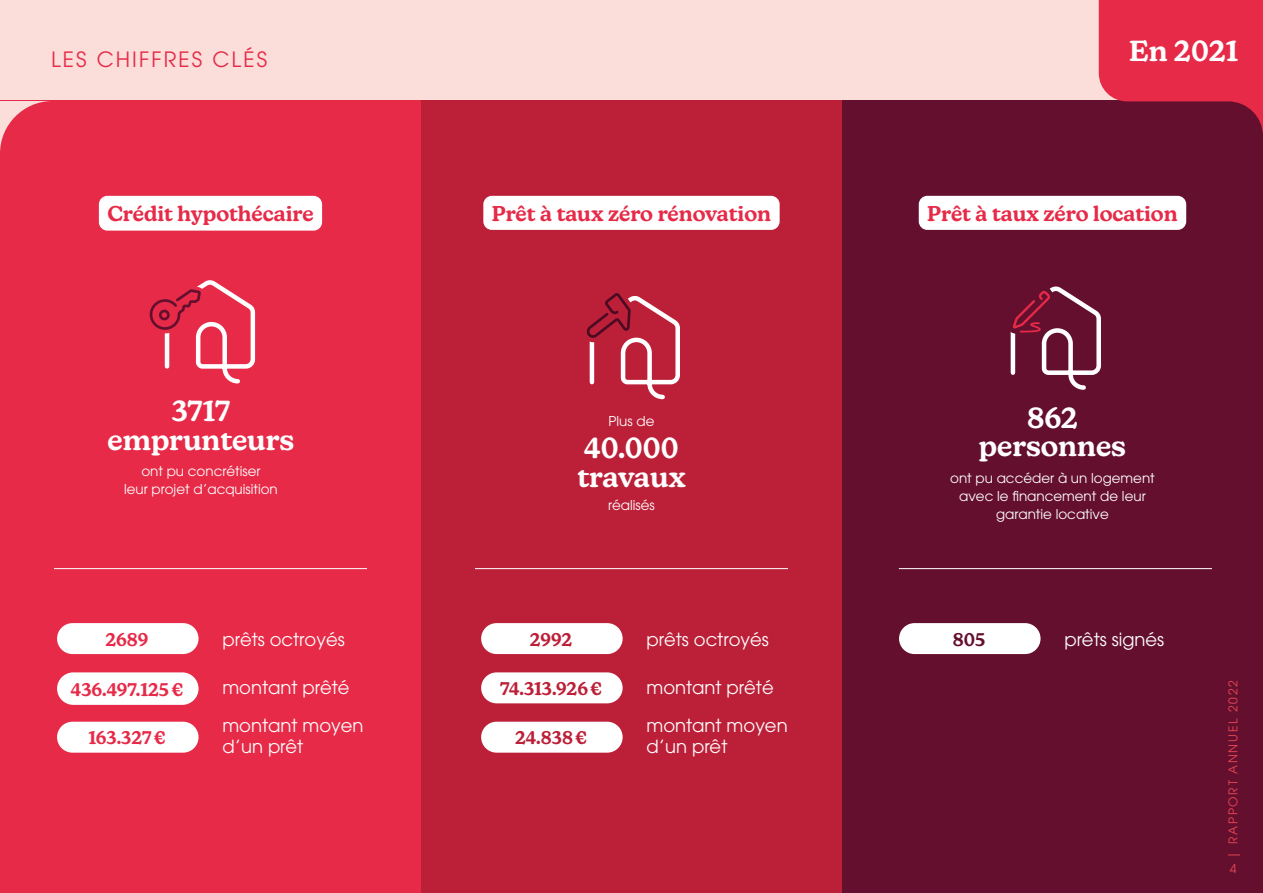
<style>
.page{position:relative;width:1263px;height:893px;background:#fff}
.page>*{position:absolute;margin:0;border:0;box-sizing:border-box;transform-origin:0 0}
.t1{font:600 28.5px/28.5px "New Kansas";color:#fff;text-align:center}
.t2{font:600 21px "New Kansas";color:#e62a48}
.t3{font:21px "ITC Avant Garde Pro";letter-spacing:.1em;color:#e62a48}
.t4{font:18px/37.3px "ITC Avant Garde Pro";color:#fff}
.t5{font:600 18px "New Kansas";color:#e62a48}
.t6{font:600 18px "New Kansas";color:#bc2038}
.t7{font:600 18px "New Kansas";color:#650f2f}
.t8{font:13.5px/18px "ITC Avant Garde Pro";color:#fff;text-align:center}
.t9{font:12px "ITC Avant Garde Pro";letter-spacing:.14em;color:#e94756}
</style>
<div class="page">
<div style="left:0;top:0;width:1263px;height:122px;background:#fbddd9"></div>
<div style="left:0;top:101px;width:421px;height:792px;background:#e62a48"></div>
<div style="left:421px;top:101px;width:421px;height:792px;background:#bc2038"></div>
<div style="left:842px;top:101px;width:421px;height:792px;background:#650f2f"></div>
<svg style="left:149px;top:280px;width:107px;height:104px"></svg>
<div style="left:159px;top:310px;width:11px;height:10px;border:3px solid #650f2f;border-radius:50%"></div>
<svg style="left:586px;top:293px;width:94px;height:107px"></svg>
<svg style="left:1099px;top:0;width:164px;height:134px"></svg>
<svg style="left:1010px;top:286px;width:91px;height:104px"></svg>
<svg style="left:0;top:101px;width:50px;height:50px"></svg>
<div style="left:57px;top:623px;width:142px;height:31px;background:#fff;border-radius:15px"></div>
<div style="left:57px;top:672px;width:142px;height:33px;background:#fff;border-radius:16px"></div>
<div style="left:57px;top:722px;width:142px;height:31px;background:#fff;border-radius:15px"></div>
<div style="left:481px;top:623px;width:142px;height:31px;background:#fff;border-radius:15px"></div>
<div style="left:481px;top:672px;width:142px;height:31px;background:#fff;border-radius:15px"></div>
<div style="left:481px;top:722px;width:142px;height:31px;background:#fff;border-radius:15px"></div>
<div style="left:899px;top:623px;width:141px;height:31px;background:#fff;border-radius:15px"></div>
<div style="left:99px;top:196px;width:223px;height:35px;background:#fff;border-radius:9px"></div>
<div style="left:483px;top:196px;width:297px;height:34px;background:#fff;border-radius:9px"></div>
<div style="left:919px;top:196px;width:267px;height:34px;background:#fff;border-radius:9px"></div>
<hr style="left:54px;top:568px;width:313px;height:1px;background:#fff">
<hr style="left:475px;top:568px;width:313px;height:1px;background:#fff">
<hr style="left:899px;top:568px;width:313px;height:1px;background:#fff">
<h2 class="t3" style="left:51px;top:46px;width:218px">LES CHIFFRES CLÉS</h2>
<h1 class="t1" style="left:1129px;top:37px;width:111px">En 2021</h1>
<h2 class="t2" style="left:107px;top:201px;width:208px">Crédit hypothécaire</h2>
<h2 class="t2" style="left:492px;top:201px;width:281px">Prêt à taux zéro rénovation</h2>
<h2 class="t2" style="left:927px;top:201px;width:252px">Prêt à taux zéro location</h2>
<h1 class="t1" style="left:108px;top:397px;width:188px">3717 emprunteurs</h1>
<p class="t8" style="left:124px;top:462px;width:155px">ont pu concrétiser<br>leur projet d’acquisition</p>
<h3 class="t5" style="left:106px;top:628px;width:45px">2689</h3>
<h3 class="t4" style="left:222px;top:620px;width:124px">prêts octroyés</h3>
<h3 class="t5" style="left:71px;top:679px;width:114px">436.497.125€</h3>
<h3 class="t5" style="left:88px;top:727px;width:79px">163.327€</h3>
<h3 class="t4" style="left:222px;top:669px;width:143px">montant prêté montant moyen</h3>
<h3 class="t4" style="left:222px;top:727px;width:82px">d’un prêt</h3>
<p class="t8" style="left:608px;top:412px;width:47px">Plus de</p>
<h1 class="t1" style="left:577px;top:434px;width:110px;text-align:left">40.000 travaux</h1>
<p class="t8" style="left:608px;top:496px;width:48px">réalisés</p>
<h3 class="t6" style="left:530px;top:628px;width:44px">2992</h3>
<h3 class="t4" style="left:646px;top:620px;width:124px">prêts octroyés</h3>
<h3 class="t6" style="left:500px;top:678px;width:103px">74.313.926€</h3>
<h3 class="t6" style="left:515px;top:727px;width:74px">24.838€</h3>
<h3 class="t4" style="left:646px;top:669px;width:143px">montant prêté montant moyen</h3>
<h3 class="t4" style="left:646px;top:727px;width:82px">d’un prêt</h3>
<h1 class="t1" style="left:979px;top:403px;width:149px">862 personnes</h1>
<p class="t8" style="left:950px;top:469px;width:206px">ont pu accéder à un logement avec le financement de leur garantie locative</p>
<h3 class="t7" style="left:953px;top:628px;width:34px">805</h3>
<h3 class="t4" style="left:1064px;top:620px;width:101px">prêts signés</h3>
<p class="t9" style="left:1225px;top:859px;width:180px;rotate:-90deg">| RAPPORT ANNUEL 2022</p>
<p class="t9" style="left:1230px;top:861px;width:8px">4</p>
</div>
